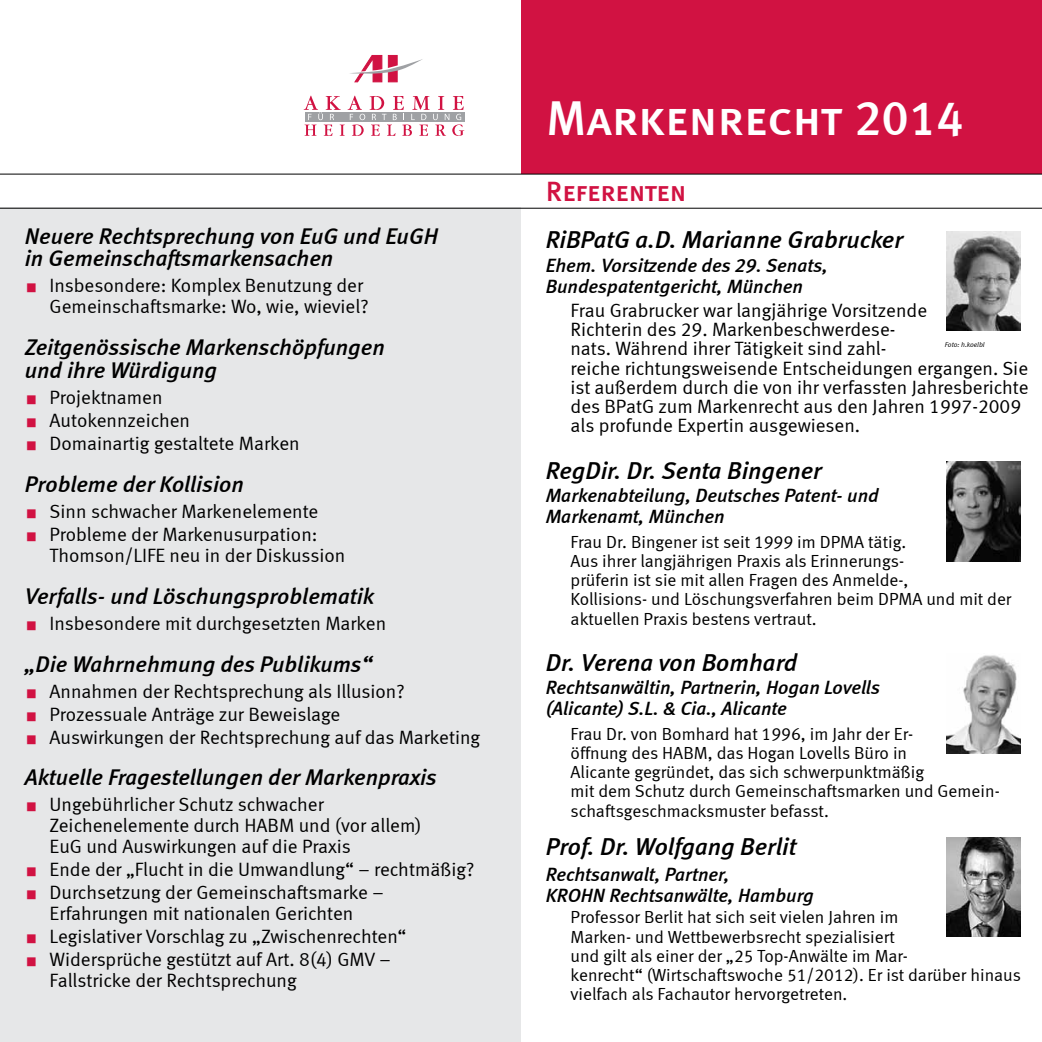
<style>
.page{position:relative;width:1042px;height:1042px;background:#fff}
.page>*{position:absolute;margin:0;border:0;box-sizing:border-box;transform-origin:0 0}
.t1{font:49px "Meta Medium LF Caps";color:#fff}
.t2{font:28px "Meta Medium LF Caps";color:#d11242}
.t3{font:italic 24.5px "Meta Medium LF";color:#000}
.t4{font:italic 22.75px/22.8px "Meta Medium LF";color:#000}
.t5{font:19.25px/19.2px "Meta Normal LF";color:#000}
.t6{font:italic 19.25px/21px "Meta Medium LF";color:#000}
.t7{font:17.5px/19.2px "Meta Normal LF";color:#000}
.t8{font:italic 7px "Meta Normal LF";letter-spacing:-.005em;color:#000}
.s1{color:#d11242}
</style>
<div class="page">
<div style="left:0;top:208px;width:521px;height:834px;background:#e6e7e8"></div>
<div style="left:521px;top:0;width:521px;height:174px;background:#d11242"></div>
<svg style="left:350px;top:55px;width:73px;height:27px"></svg>
<svg style="left:304px;top:96px;width:160px;height:40px"></svg>
<hr style="left:0;top:208px;width:1042px;height:1px;background:#000">
<hr style="left:0;top:174px;width:1042px;height:1px;background:#000">
<img style="left:946px;top:231px;width:74px;height:99px">
<img style="left:946px;top:462px;width:74px;height:99px">
<img style="left:946px;top:655px;width:74px;height:98px">
<img style="left:946px;top:837px;width:74px;height:100px">
<p class="t4" style="left:25px;top:224px;width:415px">Neuere Rechtsprechung von EuG und EuGH in Gemeinschaftsmarkensachen</p>
<p class="t5" style="left:27px;top:275px;width:343px;line-height:21px;text-align:right"><span class="s1">■</span> Insbesondere: Komplex Benutzung der<br>Gemeinschaftsmarke: Wo, wie, wieviel?</p>
<p class="t4" style="left:25px;top:336px;width:361px">Zeitgenössische Markenschöpfungen und ihre Würdigung</p>
<p class="t5" style="left:27px;top:387px;width:137px"><span class="s1">■</span> Projektnamen</p>
<p class="t5" style="left:27px;top:410px;width:165px"><span class="s1">■</span> Autokennzeichen</p>
<p class="t5" style="left:27px;top:433px;width:274px"><span class="s1">■</span> Domainartig gestaltete Marken</p>
<p class="t4" style="left:25px;top:472px;width:221px">Probleme der Kollision</p>
<p class="t5" style="left:27px;top:501px;width:293px"><span class="s1">■</span> Sinn schwacher Markenelemente</p>
<p class="t5" style="left:50px;top:523px;width:297px;line-height:21px;text-indent:-23px"><span class="s1">■</span> Probleme der Markenusurpation:<br>Thomson/LIFE neu in der Diskussion</p>
<p class="t4" style="left:25px;top:584px;width:351px">Verfalls- und Löschungsproblematik</p>
<p class="t5" style="left:27px;top:613px;width:361px"><span class="s1">■</span> Insbesondere mit durchgesetzten Marken</p>
<p class="t4" style="left:25px;top:652px;width:349px">„Die Wahrnehmung des Publikums“</p>
<p class="t5" style="left:27px;top:681px;width:379px"><span class="s1">■</span> Annahmen der Rechtsprechung als Illusion?</p>
<p class="t5" style="left:27px;top:704px;width:315px"><span class="s1">■</span> Prozessuale Anträge zur Beweislage</p>
<p class="t5" style="left:27px;top:727px;width:455px"><span class="s1">■</span> Auswirkungen der Rechtsprechung auf das Marketing</p>
<p class="t4" style="left:25px;top:766px;width:414px">Aktuelle Fragestellungen der Markenpraxis</p>
<p class="t5" style="left:50px;top:794px;width:373px;line-height:21px;text-indent:-23px"><span class="s1">■</span> Ungebührlicher Schutz schwacher<br>Zeichenelemente durch HABM und (vor allem)<br>EuG und Auswirkungen auf die Praxis</p>
<p class="t5" style="left:27px;top:860px;width:449px"><span class="s1">■</span> Ende der „Flucht in die Umwandlung“ – rechtmäßig?</p>
<p class="t5" style="left:27px;top:882px;width:358px;line-height:21px;text-align:center"><span class="s1">■</span> Durchsetzung der Gemeinschaftsmarke –<br>Erfahrungen mit nationalen Gerichten</p>
<p class="t5" style="left:27px;top:927px;width:381px"><span class="s1">■</span> Legislativer Vorschlag zu „Zwischenrechten“</p>
<p class="t5" style="left:50px;top:949px;width:343px;line-height:21px;text-indent:-23px"><span class="s1">■</span> Widersprüche gestützt auf Art. 8(4) GMV –<br>Fallstricke der Rechtsprechung</p>
<h1 class="t1" style="left:546px;top:89px;width:420px">Markenrecht 2014</h1>
<h2 class="t2" style="left:546px;top:175px;width:142px">Referenten</h2>
<p class="t3" style="left:546px;top:225px;width:359px">RiBPatG a.D. Marianne Grabrucker</p>
<p class="t6" style="left:546px;top:254px;width:283px">Ehem. Vorsitzende des 29. Senats,<br>Bundespatentgericht, München</p>
<p class="t5" style="left:570px;top:300px;width:459px">Frau Grabrucker war langjährige Vorsitzende<br>Richterin des 29. Markenbeschwerdese-<br>nats. Während ihrer Tätigkeit sind zahl-<br>reiche richtungsweisende Entscheidungen ergangen. Sie ist außerdem durch die von ihr verfassten Jahresberichte des BPatG zum Markenrecht aus den Jahren 1997-2009 als profunde Expertin ausgewiesen.</p>
<p class="t3" style="left:546px;top:456px;width:278px">RegDir. Dr. Senta Bingener</p>
<p class="t6" style="left:546px;top:485px;width:334px">Markenabteilung, Deutsches Patent- und<br>Markenamt, München</p>
<p class="t7" style="left:570px;top:531px;width:442px">Frau Dr. Bingener ist seit 1999 im DPMA tätig.<br>Aus ihrer langjährigen Praxis als Erinnerungs-<br>prüferin ist sie mit allen Fragen des Anmelde-,<br>Kollisions- und Löschungsverfahren beim DPMA und mit der aktuellen Praxis bestens vertraut.</p>
<p class="t3" style="left:546px;top:648px;width:253px">Dr. Verena von Bomhard</p>
<p class="t6" style="left:546px;top:677px;width:336px">Rechtsanwältin, Partnerin, Hogan Lovells (Alicante) S.L. &amp; Cia., Alicante</p>
<p class="t7" style="left:570px;top:724px;width:431px">Frau Dr. von Bomhard hat 1996, im Jahr der Er-<br>öffnung des HABM, das Hogan Lovells Büro in<br>Alicante gegründet, das sich schwerpunktmäßig<br>mit dem Schutz durch Gemeinschaftsmarken und Gemein&shy;schaftsgeschmacksmuster befasst.</p>
<p class="t3" style="left:546px;top:831px;width:252px">Prof. Dr. Wolfgang Berlit</p>
<p class="t6" style="left:546px;top:863px;width:270px">Rechtsanwalt, Partner,<br>KROHN Rechtsanwälte, Hamburg</p>
<p class="t7" style="left:570px;top:907px;width:452px">Professor Berlit hat sich seit vielen Jahren im<br>Marken- und Wettbewerbsrecht spezialisiert<br>und gilt als einer der „25 Top-Anwälte im Mar-<br>kenrecht“ (Wirtschaftswoche 51/2012). Er ist darüber hinaus vielfach als Fachautor hervorgetreten.</p>
<p class="t8" style="left:945px;top:340px;width:41px">Foto: h.koelbl</p>
</div>
